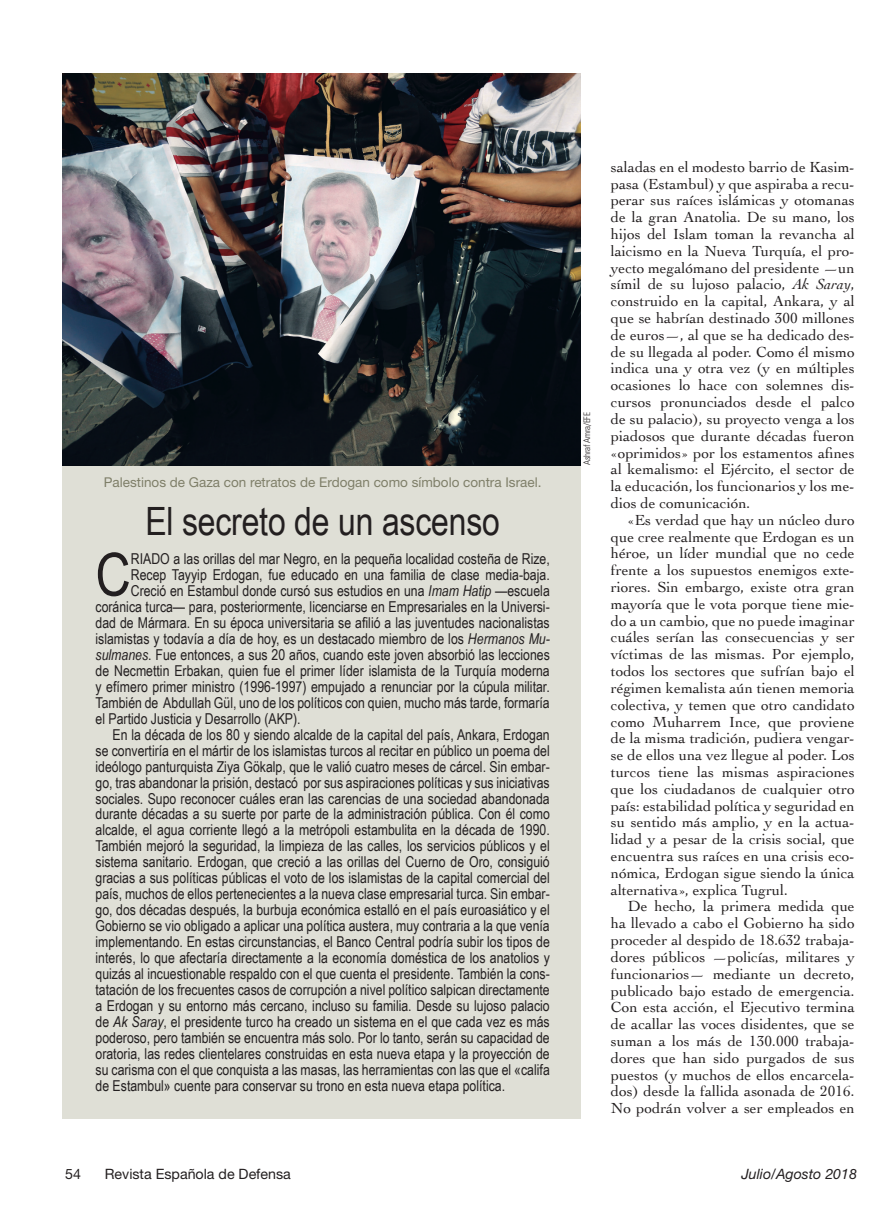
<style>
.page{position:relative;width:893px;height:1217px;background:#fff}
.page>*{position:absolute;margin:0;border:0;box-sizing:border-box;transform-origin:0 0}
.t1{font:59.7px "Arial Narrow";color:#231f20}
.t2{font:39px "Arial Narrow";letter-spacing:-.005em;color:#231f20}
.t3{font:15.3px/16.8px "Cochin";color:#231f20;text-align:justify}
.t4{font:15px "Arial Narrow";color:#231f20}
.t5{font:14.25px "Helvetica Neue";color:#231f20}
.t6{font:italic 14.25px "Helvetica Neue";color:#231f20}
.t7{font:13.5px "Helvetica Neue";color:#7f7f69}
.t8{font:300 condensed 9px "Univers";letter-spacing:-.02em;color:#231f20}
.s1{font-style:italic}
</style>
<div class="page">
<div style="left:63px;top:149px;width:518px;height:968px;background:#dfdfd6"></div>
<img style="left:63px;top:73px;width:518px;height:392px">
<p class="t7" style="left:104px;top:474px;width:439px">Palestinos de Gaza con retratos de Erdogan como símbolo contra Israel.</p>
<h2 class="t2" style="left:145px;top:492px;width:356px">El secreto de un ascenso</h2>
<h1 class="t1" style="left:96px;top:530px;width:37px">C</h1>
<p class="t4" style="left:131px;top:547px;width:420px">riado a las orillas del mar Negro, en la pequeña localidad costeña de Rize,</p>
<p class="t4" style="left:131px;top:563px;width:420px">Recep Tayyip Erdogan, fue educado en una familia de clase media-baja.</p>
<p class="t4" style="left:131px;top:579px;width:420px">Creció en Estambul donde cursó sus estudios en una <span class="s1">Imam Hatip</span> —escuela</p>
<p class="t4" style="left:96px;top:595px;width:456px">coránica turca— para, posteriormente, licenciarse en Empresariales en la Universi-</p>
<p class="t4" style="left:96px;top:611px;width:456px">dad de Mármara. En su época universitaria se afilió a las juventudes nacionalistas</p>
<p class="t4" style="left:96px;top:627px;width:456px">islamistas y todavía a día de hoy, es un destacado miembro de los <span class="s1">Hermanos Mu-</span></p>
<p class="t4" style="left:96px;top:643px;width:456px"><span class="s1">sulmanes</span>. Fue entonces, a sus 20 años, cuando este joven absorbió las lecciones</p>
<p class="t4" style="left:96px;top:659px;width:456px">de Necmettin Erbakan, quien fue el primer líder islamista de la Turquía moderna</p>
<p class="t4" style="left:96px;top:675px;width:456px">y efímero primer ministro (1996-1997) empujado a renunciar por la cúpula militar.</p>
<p class="t4" style="left:96px;top:691px;width:456px">También de Abdullah Gül, uno de los políticos con quien, mucho más tarde, formaría</p>
<p class="t4" style="left:96px;top:707px;width:207px">el Partido Justicia y Desarrollo (AKP).</p>
<p class="t4" style="left:113px;top:723px;width:439px">En la década de los 80 y siendo alcalde de la capital del país, Ankara, Erdogan</p>
<p class="t4" style="left:96px;top:739px;width:456px">se convertiría en el mártir de los islamistas turcos al recitar en público un poema del</p>
<p class="t4" style="left:96px;top:755px;width:456px">ideólogo panturquista Ziya Gökalp, que le valió cuatro meses de cárcel. Sin embar-</p>
<p class="t4" style="left:96px;top:771px;width:456px">go, tras abandonar la prisión, destacó por sus aspiraciones políticas y sus iniciativas</p>
<p class="t4" style="left:96px;top:787px;width:456px">sociales. Supo reconocer cuáles eran las carencias de una sociedad abandonada</p>
<p class="t4" style="left:96px;top:803px;width:456px">durante décadas a su suerte por parte de la administración pública. Con él como</p>
<p class="t4" style="left:96px;top:819px;width:456px">alcalde, el agua corriente llegó a la metrópoli estambulita en la década de 1990.</p>
<p class="t4" style="left:96px;top:835px;width:456px">También mejoró la seguridad, la limpieza de las calles, los servicios públicos y el</p>
<p class="t4" style="left:96px;top:851px;width:456px">sistema sanitario. Erdogan, que creció a las orillas del Cuerno de Oro, consiguió</p>
<p class="t4" style="left:96px;top:866px;width:456px">gracias a sus políticas públicas el voto de los islamistas de la capital comercial del</p>
<p class="t4" style="left:96px;top:882px;width:456px">país, muchos de ellos pertenecientes a la nueva clase empresarial turca. Sin embar-</p>
<p class="t4" style="left:96px;top:898px;width:456px">go, dos décadas después, la burbuja económica estalló en el país euroasiático y el</p>
<p class="t4" style="left:96px;top:914px;width:456px">Gobierno se vio obligado a aplicar una política austera, muy contraria a la que venía</p>
<p class="t4" style="left:96px;top:930px;width:456px">implementando. En estas circunstancias, el Banco Central podría subir los tipos de</p>
<p class="t4" style="left:96px;top:946px;width:456px">interés, lo que afectaría directamente a la economía doméstica de los anatolios y</p>
<p class="t4" style="left:96px;top:962px;width:456px">quizás al incuestionable respaldo con el que cuenta el presidente. También la cons-</p>
<p class="t4" style="left:96px;top:978px;width:456px">tatación de los frecuentes casos de corrupción a nivel político salpican directamente</p>
<p class="t4" style="left:96px;top:994px;width:456px">a Erdogan y su entorno más cercano, incluso su familia. Desde su lujoso palacio</p>
<p class="t4" style="left:96px;top:1010px;width:456px">de <span class="s1">Ak Saray</span>, el presidente turco ha creado un sistema en el que cada vez es más</p>
<p class="t4" style="left:96px;top:1026px;width:456px">poderoso, pero también se encuentra más solo. Por lo tanto, serán su capacidad de</p>
<p class="t4" style="left:96px;top:1042px;width:456px">oratoria, las redes clientelares construidas en esta nueva etapa y la proyección de</p>
<p class="t4" style="left:96px;top:1058px;width:456px">su carisma con el que conquista a las masas, las herramientas con las que el «califa</p>
<p class="t4" style="left:96px;top:1074px;width:411px">de Estambul» cuente para conservar su trono en esta nueva etapa política.</p>
<p class="t8" style="left:582px;top:465px;width:54px;rotate:-90deg">Ashraf Amra/EFE</p>
<p class="t3" style="left:611px;top:158px;width:245px">saladas en el modesto barrio de Kasim&shy;pasa (Estambul) y que aspiraba a recu&shy;perar sus raíces islámicas y otomanas de la gran Anatolia. De su mano, los hijos del Islam toman la revancha al laicismo en la Nueva Turquía, el pro&shy;yecto megalómano del presidente —un símil de su lujoso palacio, <span class="s1">Ak Saray</span>, construido en la capital, Ankara, y al que se habrían destinado 300 millones de euros—, al que se ha dedicado des&shy;de su llegada al poder. Como él mismo indica una y otra vez (y en múltiples ocasiones lo hace con solemnes dis&shy;cursos pronunciados desde el palco de su palacio), su proyecto venga a los piadosos que durante décadas fueron «oprimidos» por los estamentos afines al kemalismo: el Ejército, el sector de la educación, los funcionarios y los me&shy;dios de comunicación.</p>
<p class="t3" style="left:611px;top:510px;width:245px;text-indent:17px">«Es verdad que hay un núcleo duro que cree realmente que Erdogan es un héroe, un líder mundial que no cede frente a los supuestos enemigos exte&shy;riores. Sin embargo, existe otra gran mayoría que le vota porque tiene mie&shy;do a un cambio, que no puede imaginar cuáles serían las consecuencias y ser víctimas de las mismas. Por ejemplo, todos los sectores que sufrían bajo el régimen kemalista aún tienen memoria colectiva, y temen que otro candidato como Muharrem Ince, que proviene de la misma tradición, pudiera vengar&shy;se de ellos una vez llegue al poder. Los turcos tiene las mismas aspiraciones que los ciudadanos de cualquier otro país: estabilidad política y seguridad en su sentido más amplio, y en la actua&shy;lidad y a pesar de la crisis social, que encuentra sus raíces en una crisis eco&shy;nómica, Erdogan sigue siendo la única alternativa», explica Tugrul.</p>
<p class="t3" style="left:611px;top:897px;width:245px;text-indent:17px">De hecho, la primera medida que ha llevado a cabo el Gobierno ha sido proceder al despido de 18.632 trabaja&shy;dores públicos —policías, militares y funcionarios— mediante un decreto, publicado bajo estado de emergencia.<br>Con esta acción, el Ejecutivo termina de acallar las voces disidentes, que se suman a los más de 130.000 trabaja&shy;dores que han sido purgados de sus puestos (y muchos de ellos encarcela&shy;dos) desde la fallida asonada de 2016.<br>No podrán volver a ser empleados en</p>
<p class="t5" style="left:65px;top:1164px;width:17px">54</p>
<p class="t5" style="left:105px;top:1164px;width:188px">Revista Española de Defensa</p>
<p class="t6" style="left:741px;top:1164px;width:117px">Julio/Agosto 2018</p>
</div>
